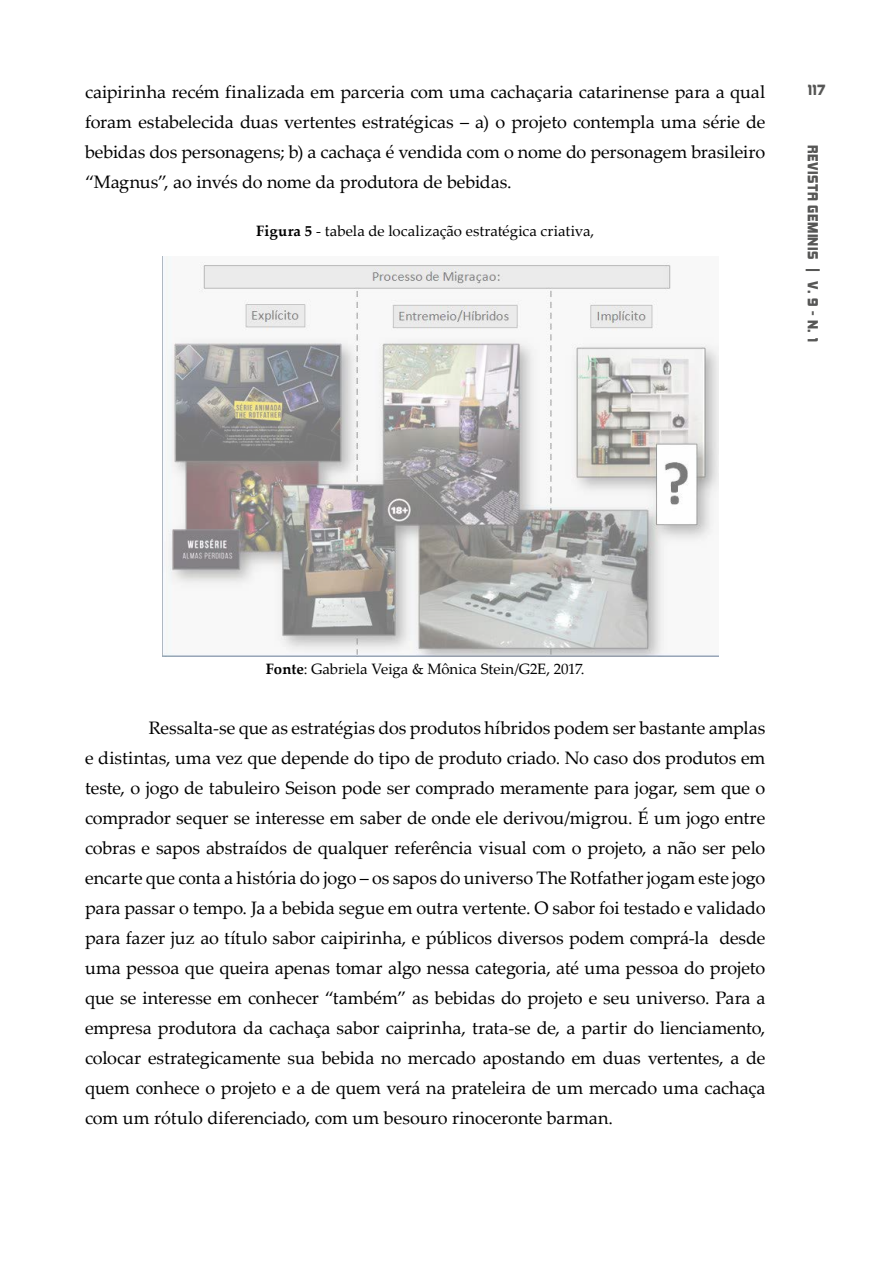
<style>
.page{position:relative;width:893px;height:1263px;background:#fff}
.page>*{position:absolute;margin:0;border:0;box-sizing:border-box;transform-origin:0 0}
.t1{font:18px/30px "Palatino Linotype";letter-spacing:-.005em;color:#000;text-align:justify}
.t2{font:15px "Palatino Linotype";color:#000}
.t3{font:13.5px "Kimberley Bl";letter-spacing:.035em;color:#575756}
.t4{font:13.5px "Kimberley";color:#575756}
.s1{font-weight:700}
</style>
<div class="page">
<img style="left:162px;top:256px;width:557px;height:400px">
<p class="t1" style="left:85px;top:76px;width:682px">caipirinha recém finalizada em parceria com uma cachaçaria catarinense para a qual foram estabelecida duas vertentes estratégicas – a) o projeto contempla uma série de bebidas dos personagens; b) a cachaça é vendida com o nome do personagem brasileiro “Magnus”, ao invés do nome da produtora de bebidas.</p>
<p class="t2" style="left:256px;top:220px;width:340px"><span class="s1">Figura 5</span> - tabela de localização estratégica criativa,</p>
<p class="t4" style="left:808px;top:81px;width:19px">117</p>
<p class="t3" style="left:821px;top:145px;width:198px;rotate:90deg">REVISTA GEMINIS | V. 9 - N. 1</p>
<p class="t2" style="left:266px;top:658px;width:320px"><span class="s1">Fonte</span>: Gabriela Veiga &amp; Mônica Stein/G2E, 2017.</p>
<p class="t1" style="left:85px;top:712px;width:682px;text-indent:64px">Ressalta-se que as estratégias dos produtos híbridos podem ser bastante amplas e distintas, uma vez que depende do tipo de produto criado. No caso dos produtos em teste, o jogo de tabuleiro Seison pode ser comprado meramente para jogar, sem que o comprador sequer se interesse em saber de onde ele derivou/migrou. É um jogo entre cobras e sapos abstraídos de qualquer referência visual com o projeto, a não ser pelo encarte que conta a história do jogo – os sapos do universo The Rotfather jogam este jogo para passar o tempo. Ja a bebida segue em outra vertente. O sabor foi testado e validado para fazer juz ao título sabor caipirinha, e públicos diversos podem comprá-la desde uma pessoa que queira apenas tomar algo nessa categoria, até uma pessoa do projeto que se interesse em conhecer “também” as bebidas do projeto e seu universo. Para a empresa produtora da cachaça sabor caiprinha, trata-se de, a partir do lienciamento, colocar estrategicamente sua bebida no mercado apostando em duas vertentes, a de quem conhece o projeto e a de quem verá na prateleira de um mercado uma cachaça com um rótulo diferenciado, com um besouro rinoceronte barman.</p>
</div>
